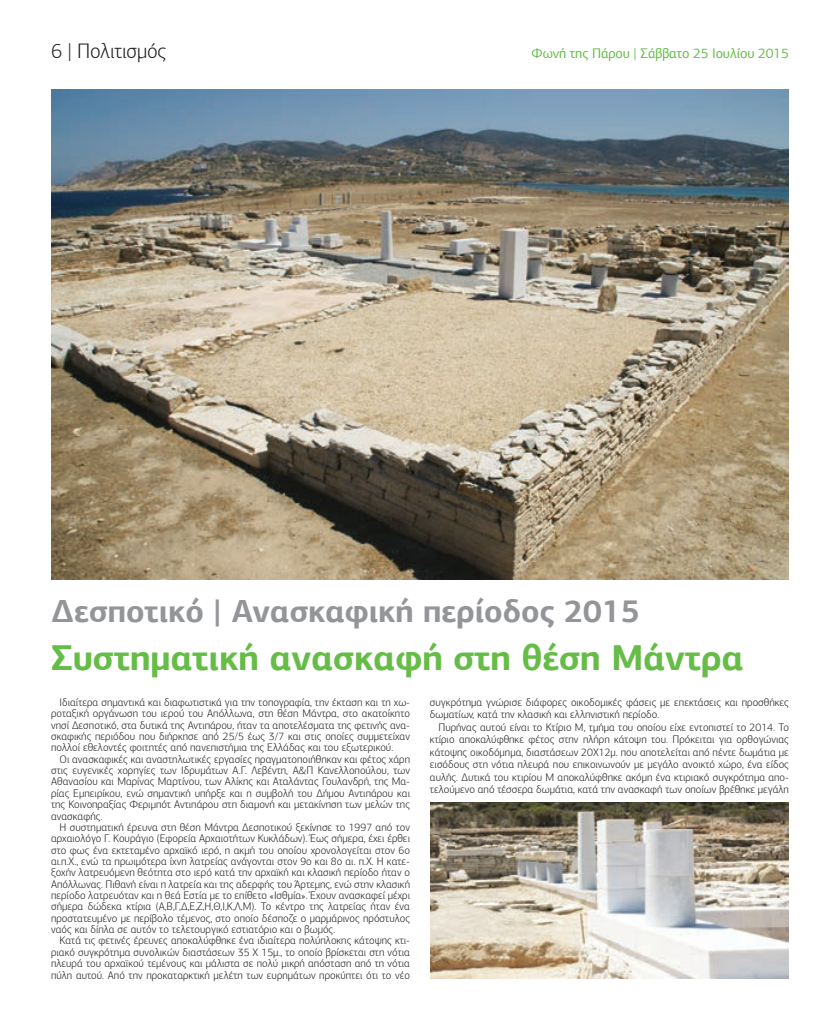
<style>
.page{position:relative;width:823px;height:1021px;background:#fff}
.page>*{position:absolute;margin:0;border:0;box-sizing:border-box;transform-origin:0 0}
.t1{font:700 36px "PF Agora Sans Pro";color:#65bc46}
.t2{font:700 32px "PF Agora Sans Pro";color:#939598}
.t3{font:300 21px "PF Agora Sans Pro";letter-spacing:-.01em;color:#231f20}
.t4{font:14px "PF Agora Sans Pro";letter-spacing:-.01em;color:#65bc47}
.t5{font:300 11px/11.4px "PF Agora Sans Pro";color:#231f20;text-align:justify}
</style>
<div class="page">
<img style="left:51px;top:89px;width:737px;height:490px">
<img style="left:430px;top:802px;width:358px;height:176px">
<h3 class="t3" style="left:51px;top:39px;width:117px">6 | Πολιτισμός</h3>
<p class="t4" style="left:531px;top:45px;width:259px">Φωνή της Πάρου | Σάββατο 25 Ιουλίου 2015</p>
<h2 class="t2" style="left:51px;top:591px;width:590px">Δεσποτικό | Ανασκαφική περίοδος 2015</h2>
<h1 class="t1" style="left:51px;top:635px;width:693px">Συστηματική ανασκαφή στη θέση Μάντρα</h1>
<p class="t5" style="left:51px;top:696px;width:360px;text-indent:9px">Ιδιαίτερα σημαντικά και διαφωτιστικά για την τοπογραφία, την έκταση και τη χω&shy;ροταξική οργάνωση του ιερού του Απόλλωνα, στη θέση Μάντρα, στο ακατοίκητο νησί Δεσποτικό, στα δυτικά της Αντιπάρου, ήταν τα αποτελέσματα της φετινής ανα&shy;σκαφικής περιόδου που διήρκησε από 25/5 έως 3/7 και στις οποίες συμμετείχαν πολλοί εθελοντές φοιτητές από πανεπιστήμια της Ελλάδας και του εξωτερικού.</p>
<p class="t5" style="left:51px;top:753px;width:360px;text-indent:9px">Οι ανασκαφικές και αναστηλωτικές εργασίες πραγματοποιήθηκαν και φέτος χάρη στις ευγενικές χορηγίες των Ιδρυμάτων Α.Γ. Λεβέντη, Α&amp;Π Κανελλοπούλου, των Αθανασίου και Μαρίνας Μαρτίνου, των Αλίκης και Αταλάντας Γουλανδρή, της Μα&shy;ρίας Εμπειρίκου, ενώ σημαντική υπήρξε και η συμβολή του Δήμου Αντιπάρου και της Κοινοπραξίας Φεριμπότ Αντιπάρου στη διαμονή και μετακίνηση των μελών της ανασκαφής.</p>
<p class="t5" style="left:51px;top:821px;width:360px;text-indent:9px">Η συστηματική έρευνα στη θέση Μάντρα Δεσποτικού ξεκίνησε το 1997 από τον αρχαιολόγο Γ. Κουράγιο (Εφορεία Αρχαιοτήτων Κυκλάδων). Έως σήμερα, έχει έρθει στο φως ένα εκτεταμένο αρχαϊκό ιερό, η ακμή του οποίου χρονολογείται στον 6ο αι.π.Χ., ενώ τα πρωιμότερα ίχνη λατρείας ανάγονται στον 9ο και 8ο αι. π.Χ. Η κατε&shy;ξοχήν λατρευόµενη θεότητα στο ιερό κατά την αρχαϊκή και κλασική περίοδο ήταν ο Απόλλωνας. Πιθανή είναι η λατρεία και της αδερφής του Άρτεµης, ενώ στην κλασική περίοδο λατρευόταν και η θεά Εστία µε το επίθετο «Ισθµία». Έχουν ανασκαφεί μέχρι σήμερα δώδεκα κτίρια (Α,Β,Γ,Δ,Ε,Ζ,Η,Θ,Ι,Κ,Λ,Μ). Το κέντρο της λατρείας ήταν ένα προστατευμένο με περίβολο τέμενος, στο οποίο δέσποζε ο μαρμάρινος πρόστυλος ναός και δίπλα σε αυτόν το τελετουργικό εστιατόριο και ο βωμός.</p>
<p class="t5" style="left:51px;top:935px;width:360px;text-indent:9px">Κατά τις φετινές έρευνες αποκαλύφθηκε ένα ιδιαίτερα πολύπλοκης κάτοψης κτι&shy;ριακό συγκρότημα συνολικών διαστάσεων 35 Χ 15μ., το οποίο βρίσκεται στη νότια πλευρά του αρχαϊκού τεμένους και μάλιστα σε πολύ μικρή απόσταση από τη νότια πύλη αυτού. Από την προκαταρκτική μελέτη των ευρημάτων προκύπτει ότι το νέο</p>
<p class="t5" style="left:429px;top:696px;width:360px;line-height:12.4px">συγκρότημα γνώρισε διάφορες οικοδομικές φάσεις με επεκτάσεις και προσθήκες δωματίων, κατά την κλασική και ελληνιστική περίοδο.</p>
<p class="t5" style="left:429px;top:721px;width:360px;line-height:12.4px;text-indent:9px">Πυρήνας αυτού είναι το Κτίριο Μ, τμήμα του οποίου είχε εντοπιστεί το 2014. Το κτίριο αποκαλύφθηκε φέτος στην πλήρη κάτοψη του. Πρόκειται για ορθογώνιας κάτοψης οικοδόμημα, διαστάσεων 20Χ12μ. που αποτελείται από πέντε δωμάτια με εισόδους στη νότια πλευρά που επικοινωνούν με μεγάλο ανοικτό χώρο, ένα είδος αυλής. Δυτικά του κτιρίου Μ αποκαλύφθηκε ακόμη ένα κτιριακό συγκρότημα απο&shy;τελούμενο από τέσσερα δωμάτια, κατά την ανασκαφή των οποίων βρέθηκε μεγάλη</p>
</div>
